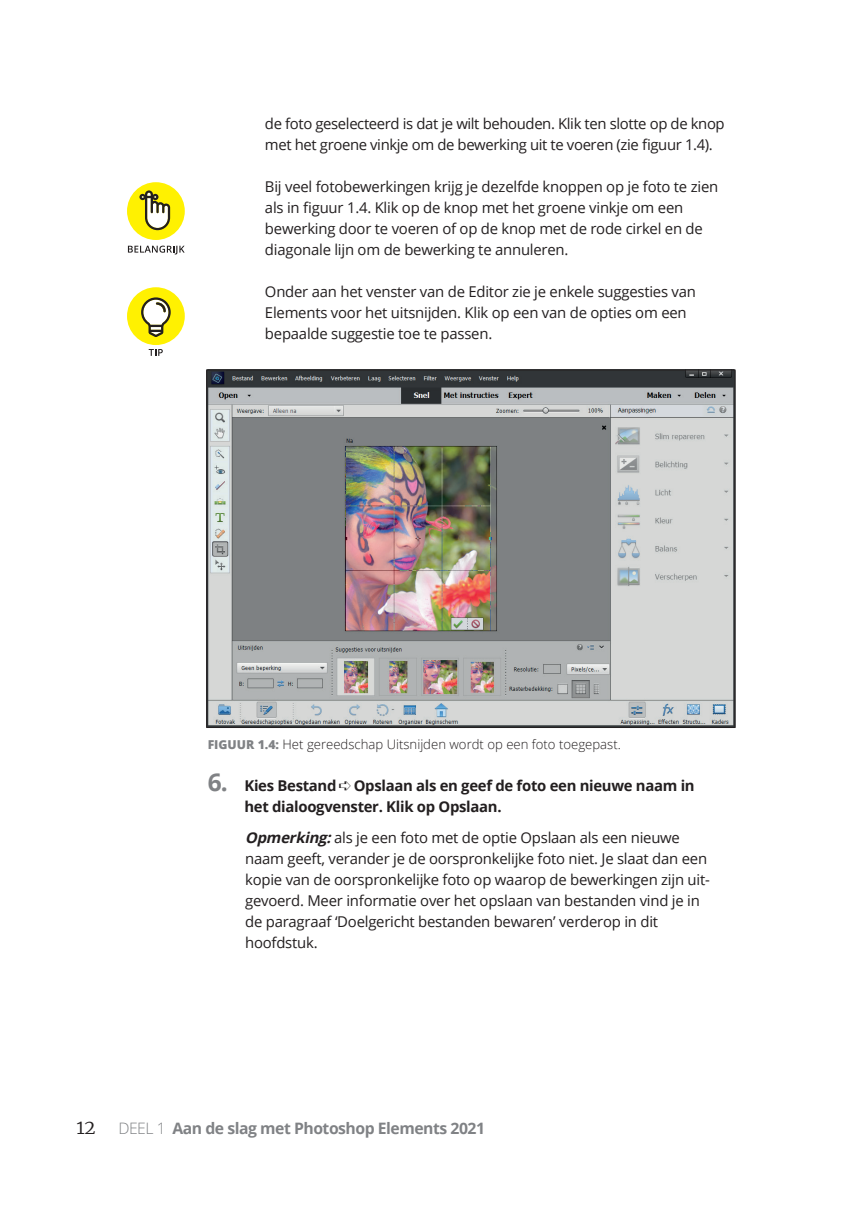
<style>
.page{position:relative;width:854px;height:1209px;background:#fff}
.page>*{position:absolute;margin:0;border:0;box-sizing:border-box;transform-origin:0 0}
.t1{font:700 15.75px "Open Sans";letter-spacing:-.03em;color:#808285}
.t2{font:14.88px/21px "Open Sans";letter-spacing:-.015em;color:#231f20}
.t3{font:700 14.88px/21px "Open Sans";letter-spacing:-.02em;color:#231f20}
.t4{font:300 13.12px "Open Sans";color:#231f20}
.s1{font-weight:800;font-size:12.25px;color:#808285}
.s2{font-size:24.5px;color:#808285}
.s3{font-weight:700;font-style:italic}
.s4{font-family:"Merriweather";font-weight:300;font-size:19.25px;color:#231f20}
.s5{font-weight:300}
</style>
<div class="page">
<img style="left:208px;top:372px;width:525px;height:354px">
<svg style="left:128px;top:246px;width:57px;height:8px"></svg>
<div style="left:127px;top:182px;width:58px;height:58px;background:#fff101;border-radius:50%"></div>
<svg style="left:139px;top:190px;width:31px;height:40px"></svg>
<svg style="left:149px;top:349px;width:14px;height:7px"></svg>
<div style="left:127px;top:287px;width:58px;height:58px;background:#fff101;border-radius:50%"></div>
<svg style="left:141px;top:297px;width:30px;height:40px"></svg>
<p class="t2" style="left:265px;top:113px;width:461px">de foto geselecteerd is dat je wilt behouden. Klik ten slotte op de knop met het groene vinkje om de bewerking uit te voeren (zie figuur 1.4).</p>
<p class="t2" style="left:265px;top:176px;width:455px">Bij veel fotobewerkingen krijg je dezelfde knoppen op je foto te zien als in figuur 1.4. Klik op de knop met het groene vinkje om een bewerking door te voeren of op de knop met de rode cirkel en de diagonale lijn om de bewerking te annuleren.</p>
<p class="t2" style="left:265px;top:281px;width:432px">Onder aan het venster van de Editor zie je enkele suggesties van<br>Elements voor het uitsnijden. Klik op een van de opties om een bepaalde suggestie toe te passen.</p>
<p class="t4" style="left:208px;top:735px;width:412px"><span class="s1">FIGUUR 1.4:</span> Het gereedschap Uitsnijden wordt op een foto toegepast.</p>
<p class="t3" style="left:244px;top:774px;width:452px;text-indent:-37px"><span class="s2">6.</span> Kies Bestand ➪ Opslaan als en geef de foto een nieuwe naam in het dialoogvenster. Klik op Opslaan.</p>
<p class="t2" style="left:245px;top:827px;width:466px"><span class="s3">Opmerking:</span>als je een foto met de optie Opslaan als een nieuwe naam geeft, verander je de oorspronkelijke foto niet. Je slaat dan een kopie van de oorspronkelijke foto op waarop de bewerkingen zijn uit&shy;gevoerd. Meer informatie over het opslaan van bestanden vind je in de paragraaf ‘Doelgericht bestanden bewaren’ verderop in dit hoofdstuk.</p>
<p class="t1" style="left:76px;top:1117px;width:410px"><span class="s4">12</span> <span class="s5">DEEL 1</span> Aan de slag met Photoshop Elements 2021</p>
</div>
